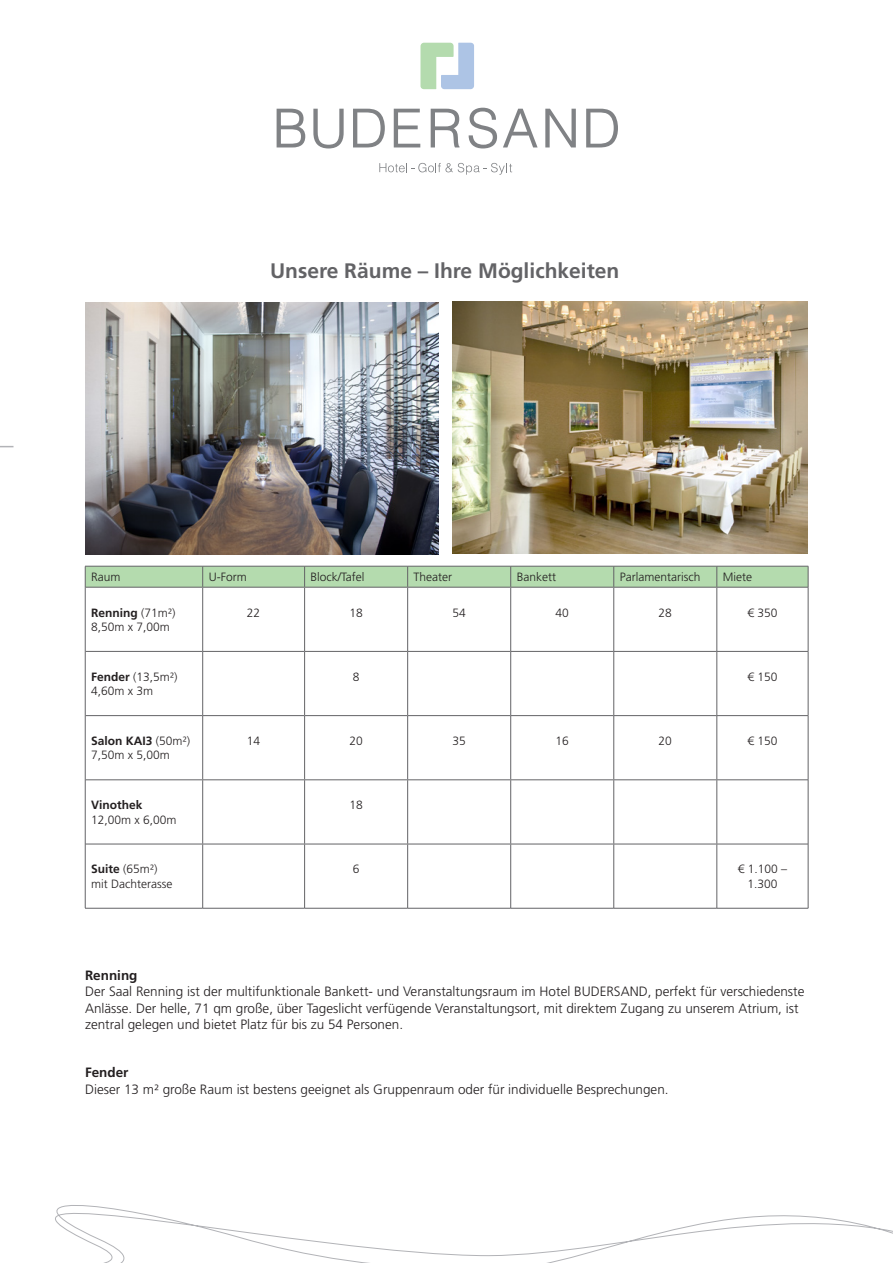
<style>
.page{position:relative;width:893px;height:1263px;background:#fff}
.page>*{position:absolute;margin:0;border:0;box-sizing:border-box;transform-origin:0 0}
.t1{font:700 21px "Frutiger LT Std";color:#636366}
.t2{font:300 13.5px/16.2px "Frutiger LT Std";color:#231f20}
.t3{font:700 13.5px "Frutiger LT Std";color:#231f20}
.t4{font:300 12px/14.4px "Frutiger LT Std";color:#231f20;text-align:center}
.t5{font:700 12px "Frutiger LT Std";color:#231f20}
.s1{font-weight:300}
.s2{font-weight:700}
</style>
<div class="page">
<svg style="left:0;top:446px;width:14px;height:1px"></svg>
<svg style="left:55px;top:1205px;width:838px;height:58px"></svg>
<svg style="left:420px;top:43px;width:54px;height:46px"></svg>
<svg style="left:277px;top:109px;width:28px;height:38px"></svg>
<svg style="left:313px;top:109px;width:31px;height:39px"></svg>
<svg style="left:353px;top:109px;width:67px;height:38px"></svg>
<svg style="left:431px;top:108px;width:187px;height:40px"></svg>
<svg style="left:379px;top:163px;width:133px;height:12px"></svg>
<img style="left:85px;top:302px;width:354px;height:252px">
<img style="left:452px;top:302px;width:356px;height:252px">
<hr style="left:85px;top:587px;width:1px;height:64px;background:#636366">
<hr style="left:808px;top:587px;width:1px;height:64px;background:#636366">
<hr style="left:85px;top:651px;width:1px;height:65px;background:#636366">
<hr style="left:808px;top:651px;width:1px;height:65px;background:#636366">
<hr style="left:85px;top:716px;width:1px;height:64px;background:#636366">
<hr style="left:808px;top:716px;width:1px;height:64px;background:#636366">
<hr style="left:85px;top:780px;width:1px;height:64px;background:#636366">
<hr style="left:808px;top:780px;width:1px;height:64px;background:#636366">
<hr style="left:85px;top:844px;width:1px;height:64px;background:#636366">
<hr style="left:808px;top:844px;width:1px;height:64px;background:#636366">
<hr style="left:85px;top:908px;width:118px;height:1px;background:#636366">
<hr style="left:203px;top:908px;width:102px;height:1px;background:#636366">
<hr style="left:305px;top:908px;width:103px;height:1px;background:#636366">
<hr style="left:408px;top:908px;width:103px;height:1px;background:#636366">
<hr style="left:511px;top:908px;width:103px;height:1px;background:#636366">
<hr style="left:614px;top:908px;width:103px;height:1px;background:#636366">
<hr style="left:717px;top:908px;width:91px;height:1px;background:#636366">
<svg style="left:85px;top:566px;width:724px;height:21px"></svg>
<hr style="left:85px;top:587px;width:118px;height:1px;background:#636366">
<hr style="left:203px;top:587px;width:102px;height:1px;background:#636366">
<hr style="left:202px;top:587px;width:1px;height:64px;background:#636366">
<hr style="left:305px;top:587px;width:103px;height:1px;background:#636366">
<hr style="left:304px;top:587px;width:1px;height:64px;background:#636366">
<hr style="left:408px;top:587px;width:103px;height:1px;background:#636366">
<hr style="left:407px;top:587px;width:1px;height:64px;background:#636366">
<hr style="left:511px;top:587px;width:103px;height:1px;background:#636366">
<hr style="left:510px;top:587px;width:1px;height:64px;background:#636366">
<hr style="left:614px;top:587px;width:103px;height:1px;background:#636366">
<hr style="left:613px;top:587px;width:1px;height:64px;background:#636366">
<hr style="left:717px;top:587px;width:91px;height:1px;background:#636366">
<hr style="left:716px;top:587px;width:1px;height:64px;background:#636366">
<hr style="left:85px;top:651px;width:118px;height:1px;background:#636366">
<hr style="left:203px;top:651px;width:102px;height:1px;background:#636366">
<hr style="left:202px;top:652px;width:1px;height:63px;background:#636366">
<hr style="left:305px;top:651px;width:103px;height:1px;background:#636366">
<hr style="left:304px;top:652px;width:1px;height:63px;background:#636366">
<hr style="left:408px;top:651px;width:103px;height:1px;background:#636366">
<hr style="left:407px;top:652px;width:1px;height:63px;background:#636366">
<hr style="left:511px;top:651px;width:103px;height:1px;background:#636366">
<hr style="left:510px;top:652px;width:1px;height:63px;background:#636366">
<hr style="left:614px;top:651px;width:103px;height:1px;background:#636366">
<hr style="left:613px;top:652px;width:1px;height:63px;background:#636366">
<hr style="left:717px;top:651px;width:91px;height:1px;background:#636366">
<hr style="left:716px;top:652px;width:1px;height:63px;background:#636366">
<hr style="left:85px;top:715px;width:118px;height:1px;background:#636366">
<hr style="left:203px;top:715px;width:102px;height:1px;background:#636366">
<hr style="left:202px;top:716px;width:1px;height:63px;background:#636366">
<hr style="left:305px;top:715px;width:103px;height:1px;background:#636366">
<hr style="left:304px;top:716px;width:1px;height:63px;background:#636366">
<hr style="left:408px;top:715px;width:103px;height:1px;background:#636366">
<hr style="left:407px;top:716px;width:1px;height:63px;background:#636366">
<hr style="left:511px;top:715px;width:103px;height:1px;background:#636366">
<hr style="left:510px;top:716px;width:1px;height:63px;background:#636366">
<hr style="left:614px;top:715px;width:103px;height:1px;background:#636366">
<hr style="left:613px;top:716px;width:1px;height:63px;background:#636366">
<hr style="left:717px;top:715px;width:91px;height:1px;background:#636366">
<hr style="left:716px;top:716px;width:1px;height:63px;background:#636366">
<hr style="left:85px;top:779px;width:118px;height:1px;background:#636366">
<hr style="left:203px;top:779px;width:102px;height:1px;background:#636366">
<hr style="left:202px;top:780px;width:1px;height:64px;background:#636366">
<hr style="left:305px;top:779px;width:103px;height:1px;background:#636366">
<hr style="left:304px;top:780px;width:1px;height:64px;background:#636366">
<hr style="left:408px;top:779px;width:103px;height:1px;background:#636366">
<hr style="left:407px;top:780px;width:1px;height:64px;background:#636366">
<hr style="left:511px;top:779px;width:103px;height:1px;background:#636366">
<hr style="left:510px;top:780px;width:1px;height:64px;background:#636366">
<hr style="left:614px;top:779px;width:103px;height:1px;background:#636366">
<hr style="left:613px;top:780px;width:1px;height:64px;background:#636366">
<hr style="left:717px;top:779px;width:91px;height:1px;background:#636366">
<hr style="left:716px;top:780px;width:1px;height:64px;background:#636366">
<hr style="left:85px;top:844px;width:118px;height:1px;background:#636366">
<hr style="left:203px;top:844px;width:102px;height:1px;background:#636366">
<hr style="left:202px;top:844px;width:1px;height:64px;background:#636366">
<hr style="left:305px;top:844px;width:103px;height:1px;background:#636366">
<hr style="left:304px;top:844px;width:1px;height:64px;background:#636366">
<hr style="left:408px;top:844px;width:103px;height:1px;background:#636366">
<hr style="left:407px;top:844px;width:1px;height:64px;background:#636366">
<hr style="left:511px;top:844px;width:103px;height:1px;background:#636366">
<hr style="left:510px;top:844px;width:1px;height:64px;background:#636366">
<hr style="left:614px;top:844px;width:103px;height:1px;background:#636366">
<hr style="left:613px;top:844px;width:1px;height:64px;background:#636366">
<hr style="left:717px;top:844px;width:91px;height:1px;background:#636366">
<hr style="left:716px;top:844px;width:1px;height:64px;background:#636366">
<p class="t1" style="left:270px;top:258px;width:351px">Unsere Räume – Ihre Möglichkeiten</p>
<p class="t4" style="left:91px;top:570px;width:31px">Raum</p>
<p class="t4" style="left:209px;top:570px;width:39px">U-Form</p>
<p class="t4" style="left:311px;top:570px;width:55px">Block/Tafel</p>
<p class="t4" style="left:414px;top:570px;width:40px">Theater</p>
<p class="t4" style="left:517px;top:570px;width:41px">Bankett</p>
<p class="t4" style="left:620px;top:570px;width:82px">Parlamentarisch</p>
<p class="t4" style="left:723px;top:570px;width:31px">Miete</p>
<p class="t5" style="left:91px;top:605px;width:86px">Renning <span class="s1">(71m2)</span></p>
<p class="t4" style="left:91px;top:620px;width:80px">8,50m x 7,00m</p>
<p class="t4" style="left:247px;top:605px;width:15px">22</p>
<p class="t4" style="left:349px;top:605px;width:15px">18</p>
<p class="t4" style="left:452px;top:605px;width:15px">54</p>
<p class="t4" style="left:555px;top:605px;width:15px">40</p>
<p class="t4" style="left:659px;top:605px;width:15px">28</p>
<p class="t4" style="left:747px;top:605px;width:32px">€ 350</p>
<p class="t4" style="left:91px;top:670px;width:88px"><span class="s2">Fender</span> (13,5m2)</p>
<p class="t4" style="left:91px;top:684px;width:64px">4,60m x 3m</p>
<p class="t4" style="left:353px;top:670px;width:8px">8</p>
<p class="t4" style="left:747px;top:670px;width:32px">€ 150</p>
<p class="t5" style="left:91px;top:734px;width:101px">Salon KAI3 <span class="s1">(50m2)</span></p>
<p class="t4" style="left:91px;top:748px;width:80px">7,50m x 5,00m</p>
<p class="t4" style="left:247px;top:734px;width:15px">14</p>
<p class="t4" style="left:349px;top:734px;width:15px">20</p>
<p class="t4" style="left:452px;top:734px;width:15px">35</p>
<p class="t4" style="left:556px;top:734px;width:15px">16</p>
<p class="t4" style="left:659px;top:734px;width:15px">20</p>
<p class="t4" style="left:747px;top:734px;width:32px">€ 150</p>
<p class="t5" style="left:91px;top:798px;width:53px">Vinothek</p>
<p class="t4" style="left:91px;top:812px;width:87px">12,00m x 6,00m</p>
<p class="t4" style="left:349px;top:798px;width:15px">18</p>
<p class="t4" style="left:91px;top:862px;width:68px"><span class="s2">Suite</span> (65m2)</p>
<p class="t4" style="left:91px;top:877px;width:83px">mit Dachterasse</p>
<p class="t4" style="left:353px;top:862px;width:8px">6</p>
<p class="t4" style="left:738px;top:862px;width:51px">€ 1.100 –<br>1.300</p>
<p class="t3" style="left:85px;top:967px;width:54px">Renning</p>
<p class="t2" style="left:85px;top:984px;width:721px">Der Saal Renning ist der multifunktionale Bankett- und Veranstaltungsraum im Hotel BUDERSAND, perfekt für verschiedenste<br>Anlässe. Der helle, 71 qm große, über Tageslicht verfügende Veranstaltungsort, mit direktem Zugang zu unserem Atrium, ist zentral gelegen und bietet Platz für bis zu 54 Personen.</p>
<p class="t3" style="left:85px;top:1065px;width:45px">Fender</p>
<p class="t2" style="left:85px;top:1081px;width:585px">Dieser 13 m² große Raum ist bestens geeignet als Gruppenraum oder für individuelle Besprechungen.</p>
</div>
